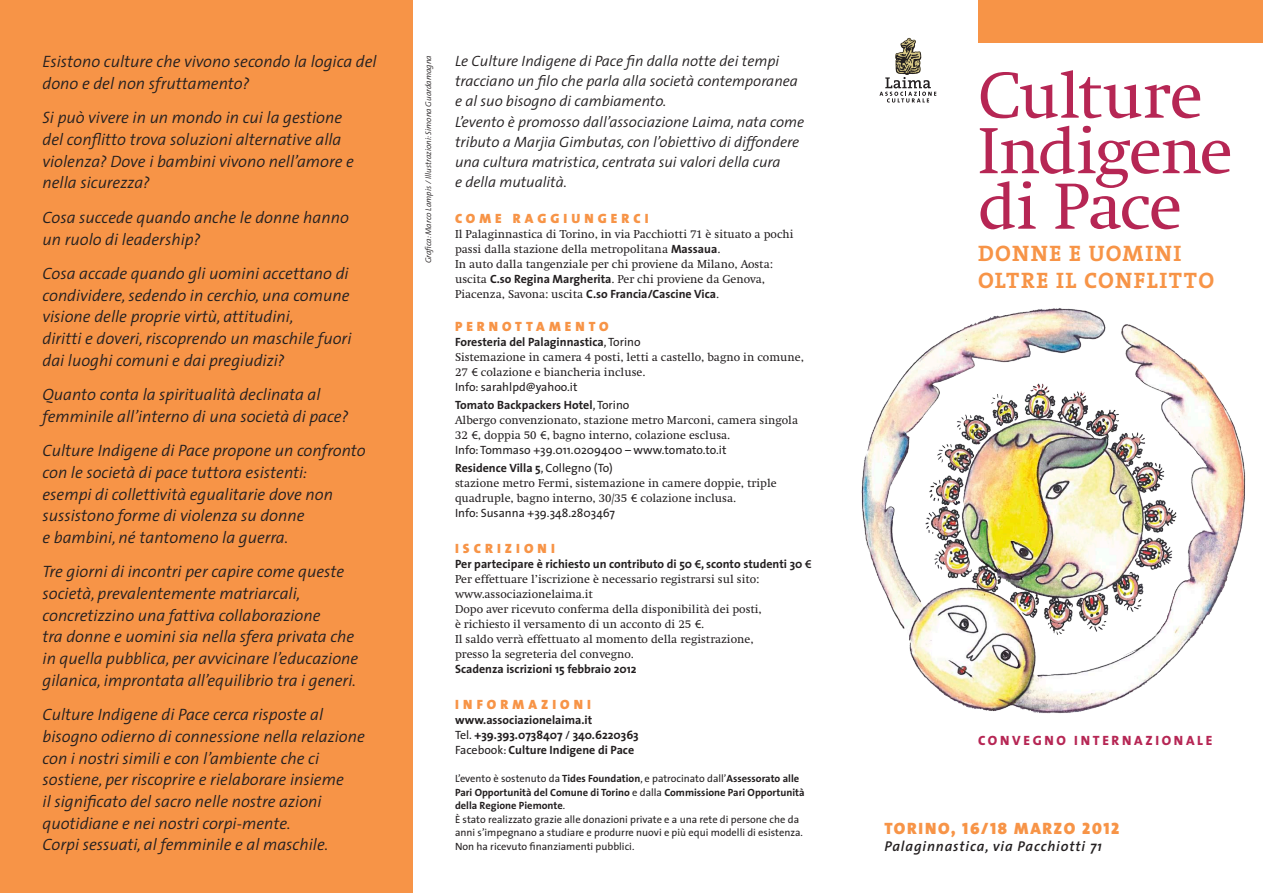
<style>
.page{position:relative;width:1263px;height:893px;background:#fff}
.page>*{position:absolute;margin:0;border:0;box-sizing:border-box;transform-origin:0 0}
.t1{font:67.5px "Swift EF";letter-spacing:-.02em;color:#b62654}
.t2{font:700 22.5px "The Serif";letter-spacing:.07em;color:#f79447}
.A-Intro{font:italic 300 16.5px/21.6px "The Sans";color:#231f20}
.t3{font:16.5px "The Sans Black Caps";letter-spacing:.1em;color:#f79447}
.A-Intro-2{font:italic 300 15px/20.1px "The Sans";color:#231f20}
.t4{font:italic 600 14.25px "The Sans";letter-spacing:.06em;color:#231f20}
.A-Giorno{font:900 13.5px "The Sans";letter-spacing:.3em;color:#f79447}
.t5{font:800 13.5px "The Sans";letter-spacing:.2em;color:#b62654}
.A-testo{font:12px/15px "Swift EF";color:#231f20}
.A-Attività{font:700 12px "The Sans";color:#231f20}
.A-Ora{font:12px "The Sans";color:#231f20}
.A-note{font:10.5px/13.5px "The Sans";color:#231f20}
.A-note-2{font:700 10.5px/13.5px "The Sans";color:#231f20}
.Testo1{font:italic 300 8.25px "The Sans";color:#231f20}
.s1{font-family:"The Sans";font-weight:700}
.s2{font-weight:400}
.s3{font-family:"Myriad Pro"}
.s4{font-family:"Myriad Pro";font-weight:600}
</style>
<div class="page">
<div style="left:0;top:0;width:412px;height:893px;background:#f79447"></div>
<img style="left:861px;top:308px;width:385px;height:406px">
<div style="left:978px;top:0;width:285px;height:43px;background:#f79447"></div>
<svg style="left:879px;top:38px;width:57px;height:65px"></svg>
<p class="A-Intro" style="left:43px;top:50px;width:336px">Esistono culture che vivono secondo la logica del dono e del non sfruttamento?</p>
<p class="A-Intro" style="left:43px;top:106px;width:313px">Si può vivere in un mondo in cui la gestione del conflitto trova soluzioni alternative alla violenza? Dove i bambini vivono nell’amore e nella sicurezza?</p>
<p class="A-Intro" style="left:43px;top:206px;width:308px">Cosa succede quando anche le donne hanno un ruolo di leadership?</p>
<p class="A-Intro" style="left:43px;top:262px;width:310px">Cosa accade quando gli uomini accettano di condividere, sedendo in cerchio, una comune visione delle proprie virtù, attitudini,<br>diritti e doveri, riscoprendo un maschile fuori dai luoghi comuni e dai pregiudizi?</p>
<p class="A-Intro" style="left:43px;top:383px;width:307px">Quanto conta la spiritualità declinata al femminile all’interno di una società di pace?</p>
<p class="A-Intro" style="left:43px;top:439px;width:325px">Culture Indigene di Pace propone un confronto con le società di pace tuttora esistenti:<br>esempi di collettività egualitarie dove non sussistono forme di violenza su donne<br>e bambini, né tantomeno la guerra.</p>
<p class="A-Intro" style="left:43px;top:560px;width:317px">Tre giorni di incontri per capire come queste società, prevalentemente matriarcali, concretizzino una fattiva collaborazione<br>tra donne e uomini sia nella sfera privata che in quella pubblica, per avvicinare l’educazione gilanica, improntata all’equilibrio tra i generi.</p>
<p class="A-Intro" style="left:43px;top:703px;width:324px">Culture Indigene di Pace cerca risposte al bisogno odierno di connessione nella relazione con i nostri simili e con l’ambiente che ci sostiene, per riscoprire e rielaborare insieme<br>il significato del sacro nelle nostre azioni quotidiane e nei nostri corpi-mente.<br>Corpi sessuati, al femminile e al maschile.</p>
<p class="Testo1" style="left:422px;top:263px;width:210px;rotate:-90deg">Grafica: Marco Lampis / Illustrazioni: Simona Guardamagna</p>
<p class="A-Intro-2" style="left:455px;top:51px;width:344px">Le Culture Indigene di Pace fin dalla notte dei tempi tracciano un filo che parla alla società contemporanea</p>
<p class="A-Intro-2" style="left:455px;top:91px;width:213px">e al suo bisogno di cambiamento.</p>
<p class="A-Intro-2" style="left:455px;top:111px;width:351px">L’evento è promosso dall’associazione Laima, nata come tributo a Marjia Gimbutas, con l’obiettivo di diffondere una cultura matristica, centrata sui valori della cura</p>
<p class="A-Intro-2" style="left:455px;top:171px;width:113px">e della mutualità.</p>
<p class="A-Giorno" style="left:455px;top:207px;width:195px">COME RAGGIUNGERCI</p>
<p class="A-testo" style="left:455px;top:227px;width:340px">Il Palaginnastica di Torino, in via Pacchiotti 71 è situato a pochi passi dalla stazione della metropolitana <span class="s1">Massaua</span>.</p>
<p class="A-testo" style="left:455px;top:257px;width:319px">In auto dalla tangenziale per chi proviene da Milano, Aosta:</p>
<p class="A-testo" style="left:455px;top:272px;width:312px">uscita <span class="s1">C.so Regina Margherita</span>. Per chi proviene da Genova,<br>Piacenza, Savona: uscita <span class="s1">C.so Francia/Cascine Vica</span>.</p>
<p class="A-Giorno" style="left:455px;top:315px;width:155px">PERNOTTAMENTO</p>
<p class="A-Attività" style="left:455px;top:332px;width:187px">Foresteria del Palaginnastica<span class="s2">, Torino</span></p>
<p class="A-testo" style="left:455px;top:350px;width:350px">Sistemazione in camera 4 posti, letti a castello, bagno in comune,<br>27 <span class="s3">€</span> colazione e biancheria incluse.</p>
<p class="A-Ora" style="left:455px;top:377px;width:124px">Info: sarahlpd@yahoo.it</p>
<p class="A-Attività" style="left:455px;top:395px;width:176px">Tomato Backpackers Hotel<span class="s2">, Torino</span></p>
<p class="A-testo" style="left:455px;top:413px;width:345px">Albergo convenzionato, stazione metro Marconi, camera singola<br>32 <span class="s3">€</span>, doppia 50 <span class="s3">€</span>, bagno interno, colazione esclusa.</p>
<p class="A-Ora" style="left:455px;top:440px;width:273px">Info: Tommaso +39.011.0209400 – www.tomato.to.it</p>
<p class="A-Attività" style="left:455px;top:458px;width:159px">Residence Villa 5<span class="s2">, Collegno (To)</span></p>
<p class="A-testo" style="left:455px;top:476px;width:323px">stazione metro Fermi, sistemazione in camere doppie, triple quadruple, bagno interno, 30/35 <span class="s3">€</span> colazione inclusa.</p>
<p class="A-Ora" style="left:455px;top:503px;width:162px">Info: Susanna +39.348.2803467</p>
<p class="A-Giorno" style="left:455px;top:537px;width:101px">ISCRIZIONI</p>
<p class="A-Attività" style="left:455px;top:554px;width:358px">Per partecipare è richiesto un contributo di 50 <span class="s4">€</span>, sconto studenti 30 <span class="s4">€</span></p>
<p class="A-testo" style="left:455px;top:572px;width:306px">Per effettuare l’iscrizione è necessario registrarsi sul sito:</p>
<p class="A-testo" style="left:455px;top:587px;width:139px">www.associazionelaima.it</p>
<p class="A-testo" style="left:455px;top:602px;width:308px">Dopo aver ricevuto conferma della disponibilità dei posti,</p>
<p class="A-testo" style="left:455px;top:617px;width:251px">è richiesto il versamento di un acconto di 25 <span class="s3">€</span>.</p>
<p class="A-testo" style="left:455px;top:632px;width:300px">Il saldo verrà effettuato al momento della registrazione,</p>
<p class="A-testo" style="left:455px;top:647px;width:180px">presso la segreteria del convegno.</p>
<p class="A-Attività" style="left:455px;top:659px;width:183px">Scadenza iscrizioni 15 febbraio 2012</p>
<p class="A-Giorno" style="left:455px;top:693px;width:138px">INFORMAZIONI</p>
<p class="A-Attività" style="left:455px;top:710px;width:139px">www.associazionelaima.it</p>
<p class="A-Attività" style="left:455px;top:725px;width:185px"><span class="s2">Tel.</span> +39.393.0738407 <span class="s2">/</span> 340.6220363</p>
<p class="A-Attività" style="left:455px;top:740px;width:181px"><span class="s2">Facebook:</span> Culture Indigene di Pace</p>
<p class="A-note-2" style="left:455px;top:772px;width:351px"><span class="s2">L’evento è sostenuto da</span> Tides Foundation<span class="s2">, e patrocinato dall’</span>Assessorato alle<br>Pari Opportunità del Comune di Torino <span class="s2">e dalla</span> Commissione Pari Opportunità della Regione Piemonte<span class="s2">.</span></p>
<p class="A-note" style="left:455px;top:812px;width:349px">È stato realizzato grazie alle donazioni private e a una rete di persone che da anni s’impegnano a studiare e produrre nuovi e più equi modelli di esistenza.<br>Non ha ricevuto finanziamenti pubblici.</p>
<p class="t1" style="left:978px;top:59px;width:226px">Culture</p>
<p class="t1" style="left:978px;top:115px;width:256px">Indigene</p>
<p class="t1" style="left:978px;top:170px;width:205px">di Pace</p>
<p class="t2" style="left:978px;top:235px;width:205px">DONNE E UOMINI</p>
<p class="t2" style="left:978px;top:262px;width:238px">OLTRE IL CONFLITTO</p>
<p class="t5" style="left:978px;top:729px;width:236px">CONVEGNO INTERNAZIONALE</p>
<p class="t3" style="left:884px;top:814px;width:236px">TORINO, 16/18 MARZO 2012</p>
<p class="t4" style="left:884px;top:834px;width:219px">Palaginnastica, via Pacchiotti 71</p>
</div>
